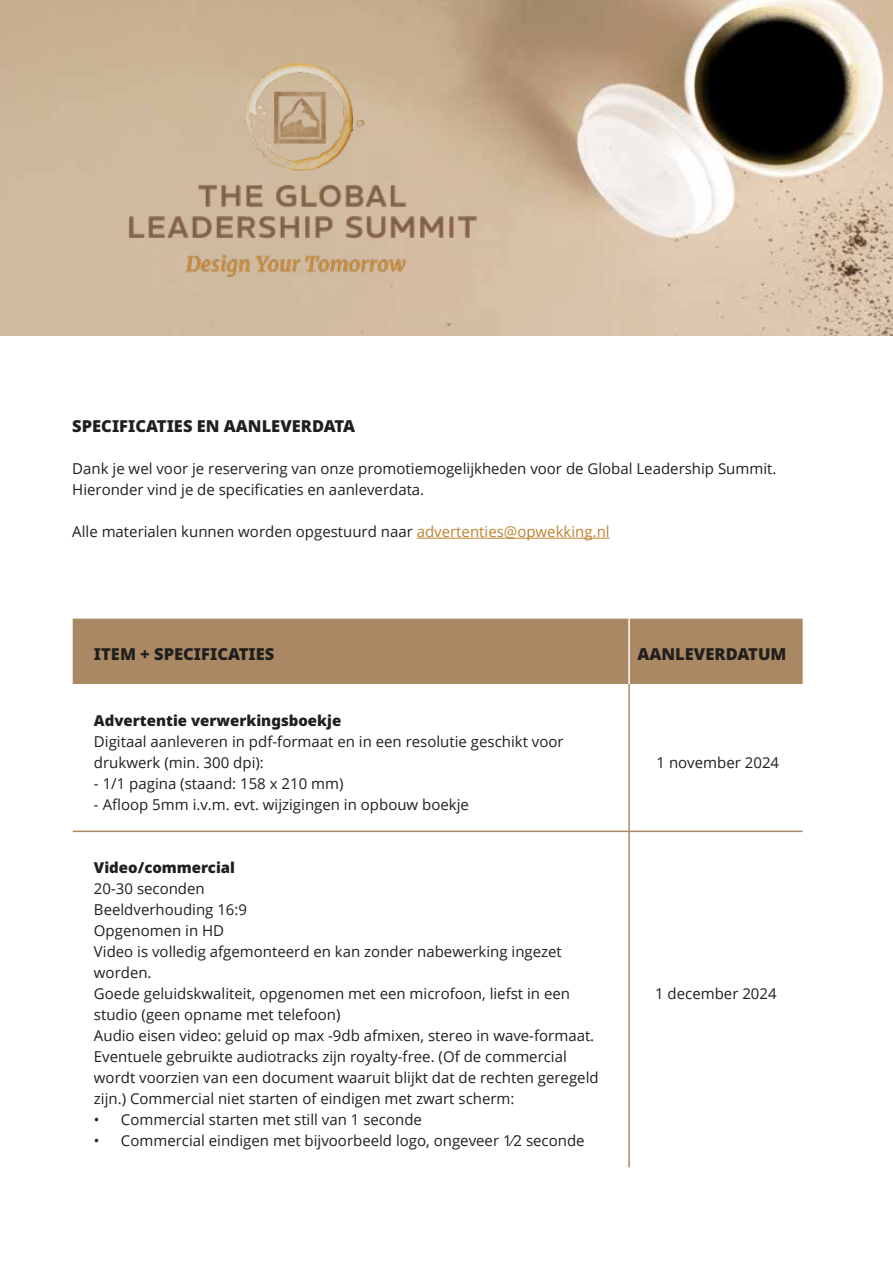
<style>
.page{position:relative;width:893px;height:1263px;background:#fff}
.page>*{position:absolute;margin:0;border:0;box-sizing:border-box;transform-origin:0 0}
.t1{font:900 16.5px "Noto Sans";color:#201f1d}
.t2{font:15px/21px "Open Sans";color:#201f1d}
.t3{font:900 15px "Noto Sans";color:#201f1d}
.s1{color:#be822f}
</style>
<div class="page">
<img style="left:0;top:0;width:893px;height:336px">
<hr style="left:417px;top:538px;width:193px;height:1px;background:#be822f">
<div style="left:73px;top:619px;width:730px;height:65px;background:#aa8864"></div>
<hr style="left:628px;top:684px;width:2px;height:147px;background:#aa8864">
<hr style="left:73px;top:831px;width:556px;height:1px;background:#aa8864">
<hr style="left:629px;top:831px;width:174px;height:1px;background:#aa8864">
<hr style="left:628px;top:832px;width:2px;height:335px;background:#aa8864">
<hr style="left:628px;top:619px;width:2px;height:65px;background:#fff">
<img style="left:48px;top:0;width:475px;height:317px">
<p class="t1" style="left:72px;top:413px;width:284px">SPECIFICATIES EN AANLEVERDATA</p>
<p class="t2" style="left:72px;top:458px;width:706px">Dank je wel voor je reservering van onze promotiemogelijkheden voor de Global Leadership Summit.<br>Hieronder vind je de specificaties en aanleverdata.</p>
<p class="t2" style="left:72px;top:521px;width:539px">Alle materialen kunnen worden opgestuurd naar <span class="s1">advertenties@opwekking.nl</span></p>
<p class="t1" style="left:94px;top:641px;width:182px">ITEM + SPECIFICATIES</p>
<p class="t1" style="left:638px;top:641px;width:150px">AANLEVERDATUM</p>
<p class="t3" style="left:94px;top:709px;width:249px">Advertentie verwerkingsboekje</p>
<p class="t2" style="left:94px;top:731px;width:471px">Digitaal aanleveren in pdf-formaat en in een resolutie geschikt voor drukwerk (min. 300 dpi):</p>
<p class="t2" style="left:94px;top:773px;width:251px">- 1/1 pagina (staand: 158 x 210 mm)</p>
<p class="t2" style="left:94px;top:794px;width:376px">- Afloop 5mm i.v.m. evt. wijzigingen in opbouw boekje</p>
<p class="t3" style="left:94px;top:856px;width:143px">Video/commercial</p>
<p class="t2" style="left:94px;top:878px;width:506px">20-30 seconden<br>Beeldverhouding 16:9<br>Opgenomen in HD<br>Video is volledig afgemonteerd en kan zonder nabewerking ingezet worden.<br>Goede geluidskwaliteit, opgenomen met een microfoon, liefst in een studio (geen opname met telefoon)<br>Audio eisen video: geluid op max -9db afmixen, stereo in wave-formaat.<br>Eventuele gebruikte audiotracks zijn royalty-free. (Of de commercial wordt voorzien van een document waaruit blijkt dat de rechten geregeld zijn.) Commercial niet starten of eindigen met zwart scherm:</p>
<p class="t2" style="left:94px;top:1109px;width:329px">• Commercial starten met still van 1 seconde</p>
<p class="t2" style="left:94px;top:1130px;width:492px">• Commercial eindigen met bijvoorbeeld logo, ongeveer 1⁄2 seconde</p>
<p class="t2" style="left:657px;top:752px;width:124px">1 november 2024</p>
<p class="t2" style="left:655px;top:983px;width:123px">1 december 2024</p>
</div>
